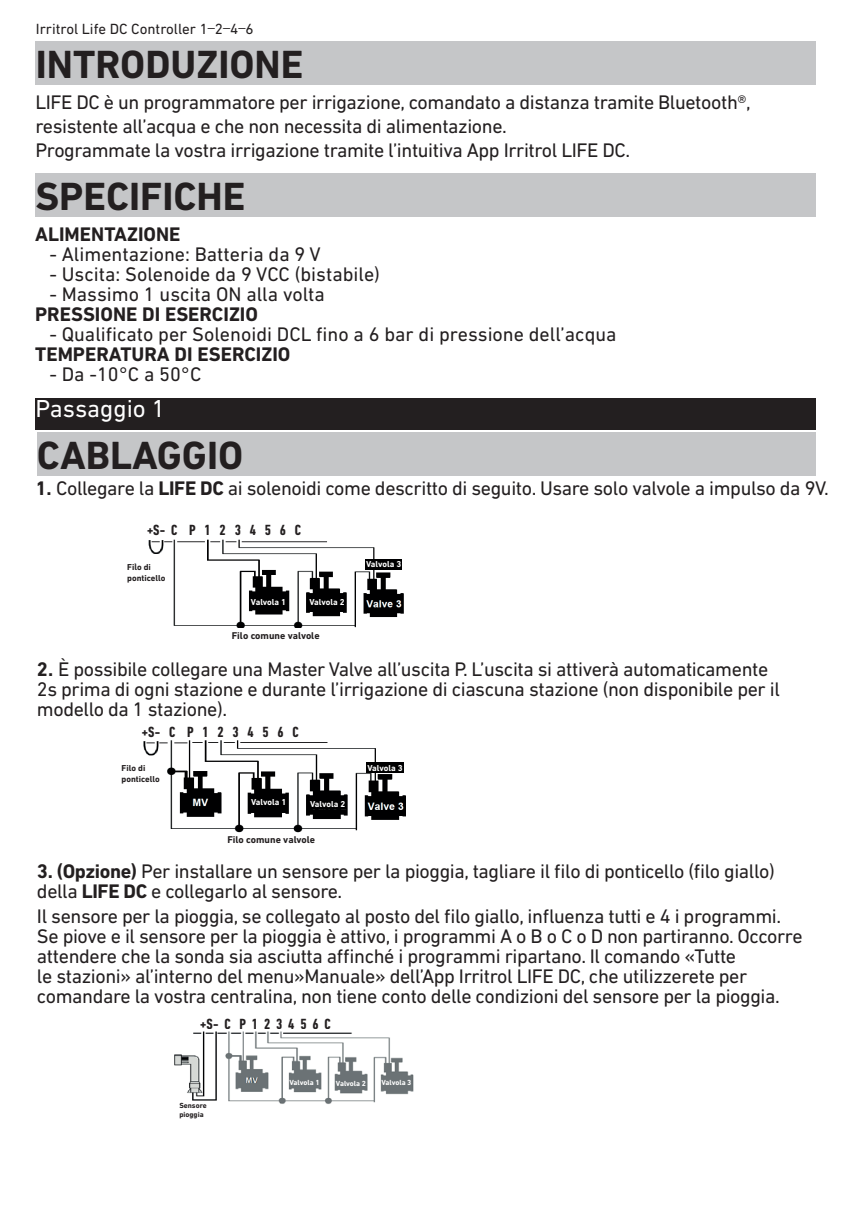
<style>
.page{position:relative;width:851px;height:1205px;background:#fff}
.page>*{position:absolute;margin:0;border:0;box-sizing:border-box;transform-origin:0 0}
.t1{font:700 40px "DIN Next LT Pro";color:#231f20}
.t2{font:25px "DIN Next LT Pro";color:#fff}
.t3{font:20px/20px "DIN Next LT Pro";letter-spacing:-.02em;color:#231f20}
.t4{font:20px "DIN Next LT Pro";color:#231f20}
.t5{font:700 20px "DIN Next LT Pro";color:#231f20}
.t6{font:700 condensed 15px "DIN Next LT Pro";color:#231f20}
.t7{font:15px "DIN Next LT Pro";color:#231f20}
.t8{font:700 10px "DIN Next LT Pro";color:#231f20}
.t9{font:700 8.75px "DIN Next LT Pro";letter-spacing:-.005em;color:#fff}
.t10{font:700 8.75px/10.5px "DIN Next LT Pro";color:#231f20}
.t11{font:700 7.5px "DIN Next LT Pro";letter-spacing:-.005em;color:#fff}
.t12{font:700 7.5px/9px "DIN Next LT Pro";color:#231f20}
.s1{font-weight:700}
</style>
<div class="page">
<img style="left:174px;top:1031px;width:240px;height:73px">
<div style="left:141px;top:1024px;width:52px;height:30px;background:#fff"></div>
<img style="left:148px;top:539px;width:256px;height:89px">
<img style="left:134px;top:560px;width:35px;height:4px">
<div style="left:35px;top:398px;width:780px;height:32px;background:#231f20"></div>
<div style="left:37px;top:432px;width:778px;height:44px;background:#c5c6c8"></div>
<div style="left:36px;top:42px;width:779px;height:43px;background:#c5c6c8"></div>
<div style="left:35px;top:174px;width:780px;height:43px;background:#c5c6c8"></div>
<div style="left:250px;top:596px;width:36px;height:10px;background:#000001"></div>
<div style="left:179px;top:1101px;width:43px;height:17px;background:#fff"></div>
<div style="left:289px;top:1077px;width:31px;height:10px;background:#6b7275"></div>
<div style="left:309px;top:596px;width:36px;height:10px;background:#000001"></div>
<div style="left:335px;top:1078px;width:31px;height:10px;background:#6b7275"></div>
<div style="left:365px;top:559px;width:37px;height:10px;background:#000001"></div>
<div style="left:381px;top:1077px;width:30px;height:10px;background:#6b7275"></div>
<div style="left:127px;top:564px;width:43px;height:25px;background:#fff"></div>
<img style="left:143px;top:740px;width:263px;height:93px">
<div style="left:250px;top:796px;width:37px;height:11px;background:#000001"></div>
<div style="left:308px;top:798px;width:38px;height:11px;background:#000001"></div>
<div style="left:366px;top:762px;width:38px;height:11px;background:#000001"></div>
<div style="left:122px;top:760px;width:43px;height:26px;background:#fff"></div>
<p class="t7" style="left:36px;top:20px;width:173px">Irritrol Life DC Controller 1</p>
<p class="t7" style="left:208px;top:13px;width:9px">_</p>
<p class="t7" style="left:215px;top:20px;width:10px">2</p>
<p class="t7" style="left:223px;top:13px;width:9px">_</p>
<p class="t7" style="left:230px;top:20px;width:10px">4</p>
<p class="t7" style="left:238px;top:13px;width:9px">_</p>
<p class="t7" style="left:245px;top:20px;width:10px">6</p>
<h1 class="t1" style="left:36px;top:41px;width:269px">INTRODUZIONE</h1>
<p class="t3" style="left:35px;top:90px;width:716px;line-height:24px">LIFE DC è un programmatore per irrigazione, comandato a distanza tramite Bluetooth®, resistente all’acqua e che non necessita di alimentazione.<br>Programmate la vostra irrigazione tramite l’intuitiva App Irritrol LIFE DC.</p>
<h1 class="t1" style="left:35px;top:173px;width:211px">SPECIFICHE</h1>
<p class="t5" style="left:35px;top:223px;width:147px">ALIMENTAZIONE</p>
<p class="t4" style="left:49px;top:243px;width:273px">- Alimentazione: Batteria da 9 V</p>
<p class="t4" style="left:49px;top:263px;width:332px">- Uscita: Solenoide da 9 VCC (bistabile)</p>
<p class="t4" style="left:49px;top:283px;width:277px">- Massimo 1 uscita ON alla volta</p>
<p class="t5" style="left:35px;top:303px;width:224px">PRESSIONE DI ESERCIZIO</p>
<p class="t4" style="left:49px;top:323px;width:568px">- Qualificato per Solenoidi DCL fino a 6 bar di pressione dell’acqua</p>
<p class="t5" style="left:35px;top:343px;width:257px">TEMPERATURA DI ESERCIZIO</p>
<p class="t3" style="left:49px;top:364px;width:153px">- Da -10°C a 50°C</p>
<p class="t2" style="left:35px;top:394px;width:131px">Passaggio 1</p>
<h1 class="t1" style="left:37px;top:432px;width:208px">CABLAGGIO</h1>
<p class="t3" style="left:35px;top:478px;width:794px"><span class="s1">1.</span> Collegare la <span class="s1">LIFE DC</span> ai solenoidi come descritto di seguito. Usare solo valvole a impulso da 9V.</p>
<p class="t6" style="left:147px;top:522px;width:155px">+S- C P 1 2 3 4 5 6 C</p>
<p class="t10" style="left:127px;top:562px;width:40px">Filo di ponticello</p>
<p class="t9" style="left:309px;top:596px;width:37px">Valvola 2</p>
<p class="t9" style="left:251px;top:596px;width:37px">Valvola 1</p>
<p class="t8" style="left:232px;top:629px;width:89px">Filo comune valvole</p>
<p class="t9" style="left:366px;top:559px;width:37px">Valvola 3</p>
<p class="t3" style="left:37px;top:658px;width:744px"><span class="s1">2.</span> È possibile collegare una Master Valve all’uscita P. L’uscita si attiverà automaticamente<br>2s prima di ogni stazione e durante l’irrigazione di ciascuna stazione (non disponibile per il modello da 1 stazione).</p>
<p class="t6" style="left:142px;top:723px;width:158px">+S- C P 1 2 3 4 5 6 C</p>
<p class="t10" style="left:122px;top:763px;width:25px">Filo di</p>
<p class="t9" style="left:367px;top:763px;width:37px">Valvola 3</p>
<p class="t10" style="left:122px;top:774px;width:40px">ponticello</p>
<p class="t9" style="left:251px;top:797px;width:37px">Valvola 1</p>
<p class="t9" style="left:310px;top:799px;width:37px">Valvola 2</p>
<p class="t8" style="left:227px;top:834px;width:89px">Filo comune valvole</p>
<p class="t3" style="left:37px;top:861px;width:739px"><span class="s1">3. (Opzione)</span> Per installare un sensore per la pioggia, tagliare il filo di ponticello (filo giallo) della <span class="s1">LIFE DC</span> e collegarlo al sensore.</p>
<p class="t3" style="left:37px;top:906px;width:767px">Il sensore per la pioggia, se collegato al posto del filo giallo, influenza tutti e 4 i programmi.<br>Se piove e il sensore per la pioggia è attivo, i programmi A o B o C o D non partiranno. Occorre attendere che la sonda sia asciutta affinché i programmi ripartano. Il comando «Tutte<br>le stazioni» al’interno del menu»Manuale» dell’App Irritrol LIFE DC, che utilizzerete per comandare la vostra centralina, non tiene conto delle condizioni del sensore per la pioggia.</p>
<p class="t6" style="left:200px;top:1015px;width:132px">+S- C P 1 2 3 4 5 6 C</p>
<p class="t12" style="left:179px;top:1101px;width:29px">Sensore pioggia</p>
<p class="t11" style="left:289px;top:1078px;width:32px">Valvola 1</p>
<p class="t11" style="left:336px;top:1079px;width:32px">Valvola 2</p>
<p class="t11" style="left:381px;top:1078px;width:31px">Valvola 3</p>
</div>
